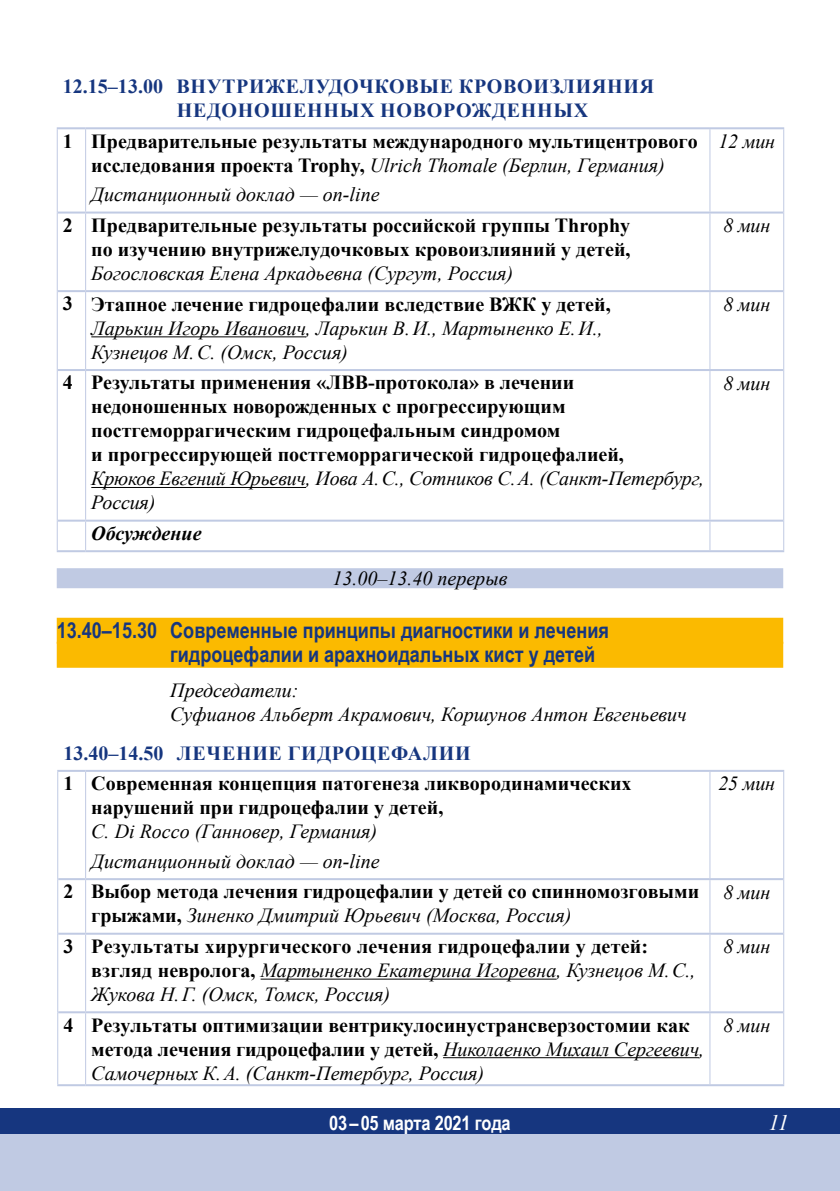
<style>
.page{position:relative;width:840px;height:1191px;background:#fff}
.page>*{position:absolute;margin:0;border:0;box-sizing:border-box;transform-origin:0 0}
.t1{font:700 22px/24px "Arial Narrow";color:#16367f}
.t2{font:italic 22px "Times New Roman";color:#fff}
.t3{font:700 20px/24px "Times New Roman";color:#000}
.t4{font:italic 20px/24px "Times New Roman";color:#000}
.t5{font:700 20px "Times New Roman";letter-spacing:.035em;color:#16367f}
.t6{font:700 20px "Arial Narrow";letter-spacing:-.01em;color:#fff}
.t7{font:700 20px "Times New Roman";color:#16367f}
.t8{font:italic 700 20px "Times New Roman";color:#000}
.s1{font-weight:400;font-style:italic}
.s2{font-weight:700;font-style:normal}
</style>
<div class="page">
<div style="left:0;top:1108px;width:839px;height:26px;background:#16367f"></div>
<div style="left:0;top:1134px;width:839px;height:57px;background:#c0cae3"></div>
<div style="left:57px;top:568px;width:725px;height:20px;background:#c0cae3"></div>
<div style="left:57px;top:618px;width:725px;height:26px;background:#fbba00"></div>
<div style="left:57px;top:642px;width:725px;height:26px;background:#fbba00"></div>
<hr style="left:57px;top:129px;width:1px;height:83px;background:#c0cae3">
<hr style="left:85px;top:129px;width:1px;height:82px;background:#c0cae3">
<hr style="left:709px;top:129px;width:1px;height:82px;background:#c0cae3">
<hr style="left:782px;top:129px;width:1px;height:83px;background:#c0cae3">
<hr style="left:57px;top:212px;width:1px;height:79px;background:#c0cae3">
<hr style="left:85px;top:213px;width:1px;height:77px;background:#c0cae3">
<hr style="left:709px;top:213px;width:1px;height:77px;background:#c0cae3">
<hr style="left:782px;top:212px;width:1px;height:79px;background:#c0cae3">
<hr style="left:57px;top:291px;width:1px;height:79px;background:#c0cae3">
<hr style="left:85px;top:292px;width:1px;height:77px;background:#c0cae3">
<hr style="left:709px;top:292px;width:1px;height:77px;background:#c0cae3">
<hr style="left:782px;top:291px;width:1px;height:79px;background:#c0cae3">
<hr style="left:57px;top:370px;width:1px;height:150px;background:#c0cae3">
<hr style="left:85px;top:371px;width:1px;height:148px;background:#c0cae3">
<hr style="left:709px;top:371px;width:1px;height:148px;background:#c0cae3">
<hr style="left:782px;top:370px;width:1px;height:150px;background:#c0cae3">
<hr style="left:57px;top:520px;width:1px;height:30px;background:#c0cae3">
<svg style="left:85px;top:521px;width:1px;height:29px"></svg>
<svg style="left:709px;top:521px;width:1px;height:29px"></svg>
<hr style="left:782px;top:520px;width:1px;height:30px;background:#c0cae3">
<hr style="left:57px;top:127px;width:29px;height:2px;background:#c0cae3">
<hr style="left:86px;top:127px;width:623px;height:2px;background:#c0cae3">
<hr style="left:709px;top:127px;width:74px;height:2px;background:#c0cae3">
<hr style="left:58px;top:211px;width:28px;height:2px;background:#c0cae3">
<hr style="left:86px;top:211px;width:623px;height:2px;background:#c0cae3">
<hr style="left:709px;top:211px;width:73px;height:2px;background:#c0cae3">
<hr style="left:58px;top:290px;width:28px;height:2px;background:#c0cae3">
<hr style="left:86px;top:290px;width:623px;height:2px;background:#c0cae3">
<hr style="left:709px;top:290px;width:73px;height:2px;background:#c0cae3">
<hr style="left:58px;top:369px;width:28px;height:2px;background:#c0cae3">
<hr style="left:86px;top:369px;width:623px;height:2px;background:#c0cae3">
<hr style="left:709px;top:369px;width:73px;height:2px;background:#c0cae3">
<hr style="left:58px;top:519px;width:28px;height:2px;background:#c0cae3">
<hr style="left:86px;top:519px;width:623px;height:2px;background:#c0cae3">
<hr style="left:709px;top:519px;width:73px;height:2px;background:#c0cae3">
<hr style="left:57px;top:550px;width:29px;height:2px;background:#c0cae3">
<hr style="left:86px;top:550px;width:623px;height:2px;background:#c0cae3">
<hr style="left:709px;top:550px;width:74px;height:2px;background:#c0cae3">
<hr style="left:91px;top:336px;width:215px;height:1px;background:#000">
<hr style="left:91px;top:487px;width:215px;height:1px;background:#000">
<hr style="left:57px;top:772px;width:1px;height:107px;background:#c0cae3">
<hr style="left:85px;top:772px;width:1px;height:106px;background:#c0cae3">
<hr style="left:709px;top:772px;width:1px;height:106px;background:#c0cae3">
<hr style="left:782px;top:772px;width:1px;height:107px;background:#c0cae3">
<hr style="left:57px;top:879px;width:1px;height:54px;background:#c0cae3">
<hr style="left:85px;top:880px;width:1px;height:52px;background:#c0cae3">
<hr style="left:709px;top:880px;width:1px;height:52px;background:#c0cae3">
<hr style="left:782px;top:879px;width:1px;height:54px;background:#c0cae3">
<hr style="left:57px;top:933px;width:1px;height:79px;background:#c0cae3">
<hr style="left:85px;top:934px;width:1px;height:77px;background:#c0cae3">
<hr style="left:709px;top:934px;width:1px;height:77px;background:#c0cae3">
<hr style="left:782px;top:933px;width:1px;height:79px;background:#c0cae3">
<hr style="left:57px;top:1012px;width:1px;height:72px;background:#c0cae3">
<hr style="left:85px;top:1013px;width:1px;height:71px;background:#c0cae3">
<hr style="left:709px;top:1013px;width:1px;height:71px;background:#c0cae3">
<hr style="left:782px;top:1012px;width:1px;height:72px;background:#c0cae3">
<hr style="left:57px;top:770px;width:29px;height:2px;background:#c0cae3">
<hr style="left:86px;top:770px;width:623px;height:2px;background:#c0cae3">
<hr style="left:709px;top:770px;width:74px;height:2px;background:#c0cae3">
<hr style="left:58px;top:878px;width:28px;height:2px;background:#c0cae3">
<hr style="left:86px;top:878px;width:623px;height:2px;background:#c0cae3">
<hr style="left:709px;top:878px;width:73px;height:2px;background:#c0cae3">
<hr style="left:58px;top:932px;width:28px;height:2px;background:#c0cae3">
<hr style="left:86px;top:932px;width:623px;height:2px;background:#c0cae3">
<hr style="left:709px;top:932px;width:73px;height:2px;background:#c0cae3">
<hr style="left:58px;top:1011px;width:28px;height:2px;background:#c0cae3">
<hr style="left:86px;top:1011px;width:623px;height:2px;background:#c0cae3">
<hr style="left:709px;top:1011px;width:73px;height:2px;background:#c0cae3">
<hr style="left:57px;top:1084px;width:29px;height:2px;background:#c0cae3">
<hr style="left:86px;top:1084px;width:623px;height:2px;background:#c0cae3">
<hr style="left:709px;top:1084px;width:74px;height:2px;background:#c0cae3">
<hr style="left:260px;top:978px;width:296px;height:1px;background:#000">
<hr style="left:443px;top:1057px;width:255px;height:1px;background:#000">
<p class="t5" style="left:63px;top:72px;width:144px">12.15–13.00 Внутрижелудо</p>
<p class="t5" style="left:359px;top:72px;width:31px">чков</p>
<p class="t5" style="left:419px;top:72px;width:56px">ые кровоизлияния</p>
<p class="t5" style="left:177px;top:96px;width:17px">недоно</p>
<p class="t5" style="left:270px;top:96px;width:39px">шенн</p>
<p class="t5" style="left:339px;top:96px;width:58px">ых новорожденн</p>
<p class="t5" style="left:553px;top:96px;width:32px">ых</p>
<p class="t3" style="left:63px;top:128px;width:636px;text-align:center">1 Предварительные результаты международного мультицентрового исследования проекта Trophy, <span class="s1">Ulrich Thomale (Берлин, Германия)</span></p>
<p class="t4" style="left:91px;top:182px;width:289px">Дистанционный доклад — on-line</p>
<p class="t3" style="left:63px;top:212px;width:568px;text-align:right">2 Предварительные результаты российской группы Throphy по изучению внутрижелудочковых кровоизлияний у детей,</p>
<p class="t4" style="left:91px;top:261px;width:423px">Богословская Елена Аркадьевна (Сургут, Россия)</p>
<p class="t3" style="left:63px;top:291px;width:549px">3 Этапное лечение гидроцефалии вследствие ВЖК у детей,</p>
<p class="t4" style="left:91px;top:315px;width:513px">Ларькин Игорь Иванович, Ларькин В.И., Мартыненко Е.И.,<br>Кузнецов М.С. (Омск, Россия)</p>
<p class="t3" style="left:91px;top:370px;width:534px;text-indent:-28px">4 Результаты применения «ЛВВ-протокола» в лечении недоношенных новорожденных с прогрессирующим постгеморрагическим гидроцефальным синдромом<br>и прогрессирующей постгеморрагической гидроцефалией,</p>
<p class="t4" style="left:91px;top:466px;width:614px">Крюков Евгений Юрьевич, Иова А.С., Сотников С.А. (Санкт-Петербург,<br>Россия)</p>
<p class="t8" style="left:91px;top:519px;width:112px">Обсуждение</p>
<p class="t4" style="left:332px;top:566px;width:176px">13.00–13.40 перерыв</p>
<p class="t1" style="left:170px;top:617px;width:440px;text-indent:-113px">13.40–15.30 Современные принципы диагностики и лечения гидроцефалии и арахноидальных кист у детей</p>
<p class="t4" style="left:170px;top:678px;width:518px">Председатели:<br>Суфианов Альберт Акрамович, Коршунов Антон Евгеньевич</p>
<p class="t7" style="left:63px;top:738px;width:175px">13.40–14.50 Лечение</p>
<p class="t5" style="left:287px;top:738px;width:17px">гидроцефалии</p>
<p class="t3" style="left:91px;top:771px;width:541px;text-indent:-28px">1 Современная концепция патогенеза ликвородинамических нарушений при гидроцефалии у детей,</p>
<p class="t4" style="left:91px;top:816px;width:289px;line-height:29.6px">С. Di Rocco (Ганновер, Германия)<br>Дистанционный доклад — on-line</p>
<p class="t4" style="left:718px;top:129px;width:58px">12 мин</p>
<p class="t4" style="left:723px;top:213px;width:48px">8 мин</p>
<p class="t4" style="left:723px;top:291px;width:48px">8 мин</p>
<p class="t4" style="left:723px;top:370px;width:48px">8 мин</p>
<p class="t4" style="left:718px;top:771px;width:58px">25 мин</p>
<p class="t3" style="left:91px;top:879px;width:609px;text-indent:-28px">2 Выбор метода лечения гидроцефалии у детей со спинномозговыми грыжами, <span class="s1">Зиненко Дмитрий Юрьевич (Москва, Россия)</span></p>
<p class="t4" style="left:723px;top:879px;width:48px">8 мин</p>
<p class="t4" style="left:91px;top:933px;width:605px;text-indent:-28px"><span class="s2">3 Результаты хирургического лечения гидроцефалии у детей: взгляд невролога,</span> Мартыненко Екатерина Игоревна, Кузнецов М.С.,<br>Жукова Н.Г. (Омск, Томск, Россия)</p>
<p class="t4" style="left:723px;top:934px;width:48px">8 мин</p>
<p class="t3" style="left:91px;top:1012px;width:614px;text-indent:-28px">4 Результаты оптимизации вентрикулосинустрансверзостомии как метода лечения гидроцефалии у детей, <span class="s1">Николаенко Михаил Сергеевич,<br>Самочерных К.А. (Санкт-Петербург, Россия)</span></p>
<p class="t4" style="left:723px;top:1012px;width:48px">8 мин</p>
<p class="t6" style="left:329px;top:1107px;width:183px">03 – 05 марта 2021 года</p>
<p class="t2" style="left:768px;top:1107px;width:22px">11</p>
</div>
